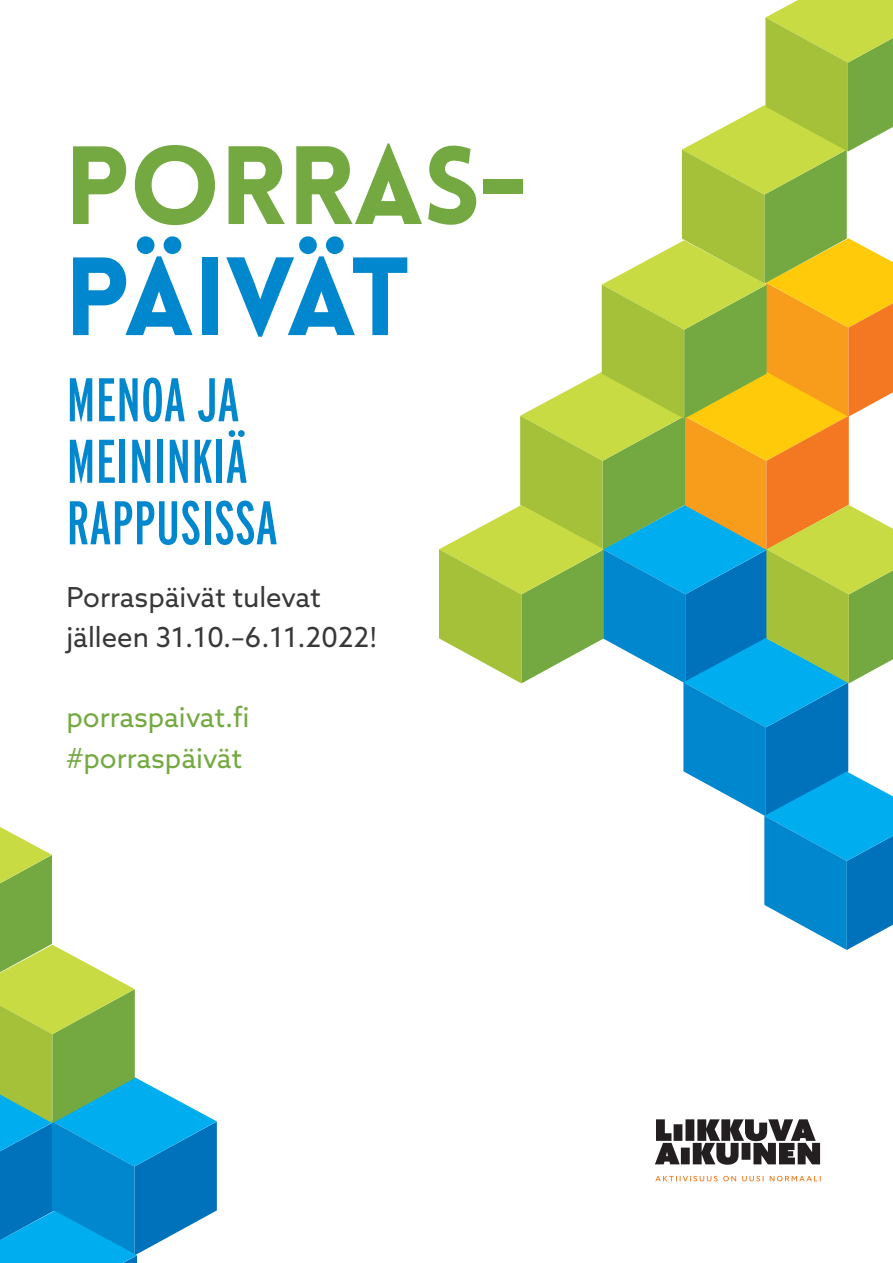
<style>
.page{position:relative;width:893px;height:1263px;background:#fff}
.page>*{position:absolute;margin:0;border:0;box-sizing:border-box;transform-origin:0 0}
.t1{font:900 108.75px "Lovelo";letter-spacing:-.01em;color:#74a942}
.t2{font:900 108.75px "Lovelo";letter-spacing:-.055em;color:#0087cd}
.ots{font:61.5px/61.5px "Interstate Compressed";color:#0087cd}
.content{font:27.6px/40.3px "Azo Sans";color:#383839}
.Paragraph_Style_1{font:27.6px "Azo Sans";color:#74a942}
</style>
<div class="page">
<svg style="left:0;top:827px;width:217px;height:436px"></svg>
<svg style="left:439px;top:0;width:454px;height:950px"></svg>
<svg style="left:655px;top:1119px;width:165px;height:46px"></svg>
<svg style="left:655px;top:1176px;width:166px;height:5px"></svg>
<p class="t1" style="left:64px;top:118px;width:466px">PORRAS-</p>
<p class="t2" style="left:64px;top:229px;width:347px">PÄIVÄT</p>
<p class="ots" style="left:66px;top:369px;width:213px">MENOA JA<br>MEININKIÄ<br>RAPPUSISSA</p>
<p class="content" style="left:66px;top:576px;width:313px">Porraspäivät tulevat jälleen 31.10.–6.11.2022!</p>
<p class="Paragraph_Style_1" style="left:66px;top:699px;width:185px">porraspaivat.fi</p>
<p class="Paragraph_Style_1" style="left:66px;top:740px;width:177px">#porraspäivät</p>
</div>
